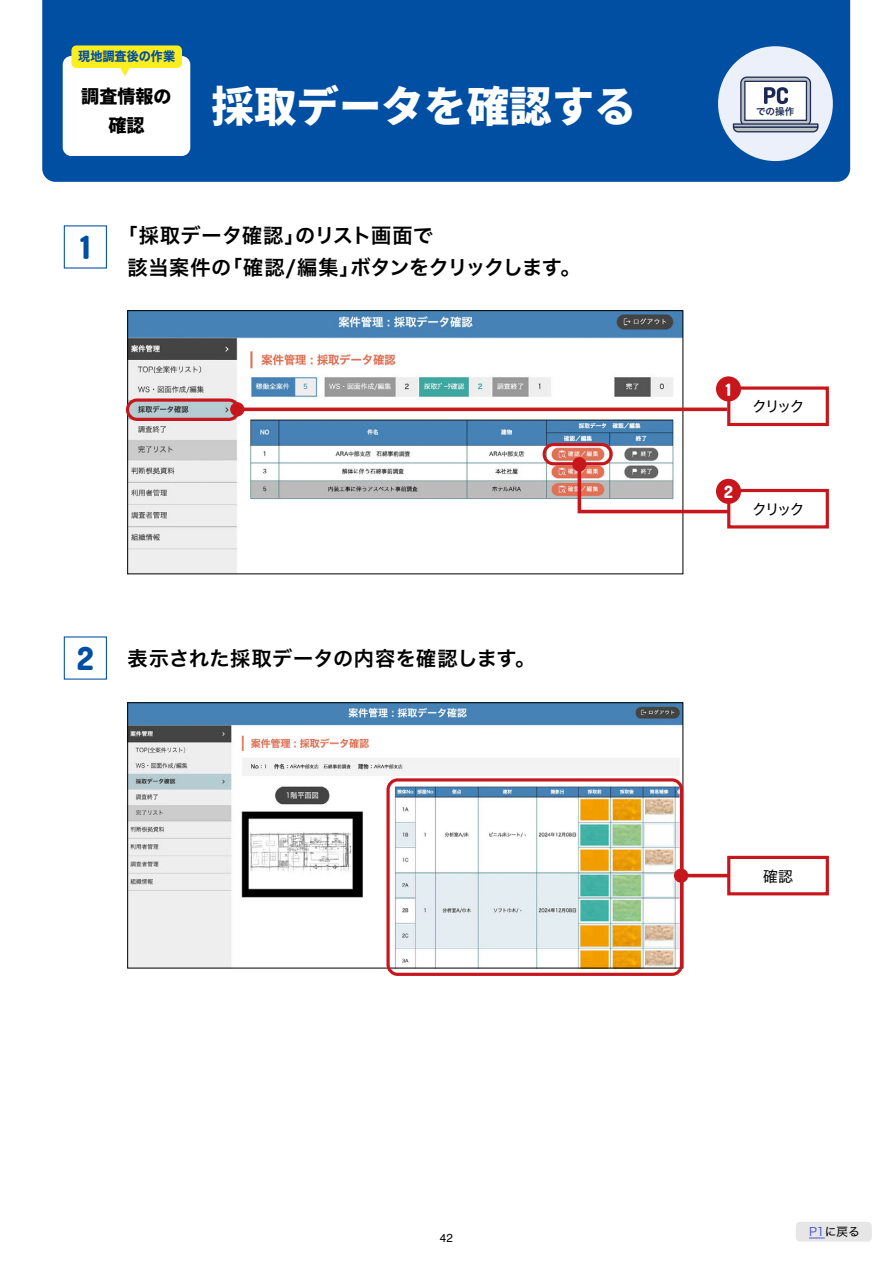
<style>
.page{position:relative;width:893px;height:1263px;background:#fff}
.page>*{position:absolute;margin:0;border:0;box-sizing:border-box;transform-origin:0 0}
.t1{font:900 42.45px "Noto Sans JP";color:#fff}
.t2{font:31.95px "Dosis";color:#004ea2}
.t3{font:20.25px "Hiragino Sans W6";letter-spacing:.01em;color:#000}
.t4{font:20.25px "Hiragino Sans W6";letter-spacing:-.05em;color:#000}
.t5{font:20.25px "Hiragino Sans W6";letter-spacing:.035em;color:#000}
.t6{font:20.25px "Hiragino Sans W6";letter-spacing:-.035em;color:#000}
.t7{font:900 18px "Noto Sans JP";color:#000}
.t8{font:16.95px "Dosis";color:#fff}
.t9{font:14.85px "Hiragino Sans W4";letter-spacing:-.16em;color:#000}
.t10{font:12.75px "Hiragino Sans W7";color:#004ea2;scale:.95 1}
.t11{font:11.7px "Hiragino Sans W4";color:#000}
.t12{font:11.7px "Helvetica";color:#000}
.t13{font:9.6px "Hiragino Sans W6";color:#1c2954}
.s1{color:#4f5cd6}
</style>
<div class="page">
<img style="left:129px;top:704px;width:552px;height:262px">
<img style="left:129px;top:312px;width:552px;height:260px">
<div style="left:127px;top:310px;width:556px;height:264px;border:1px solid #000"></div>
<div style="left:42px;top:0;width:808px;height:182px;background:#004fa3"></div>
<div style="left:718px;top:46px;width:115px;height:115px;background:#ebf0fa;border-radius:50%"></div>
<svg style="left:741px;top:77px;width:69px;height:49px"></svg>
<div style="left:740px;top:77px;width:71px;height:50px;border:1px solid #1c2954;border-radius:6px"></div>
<div style="left:744px;top:81px;width:63px;height:40px;background:#fff;border:1px solid #1c2954"></div>
<svg style="left:732px;top:126px;width:87px;height:7px"></svg>
<svg style="left:733px;top:123px;width:85px;height:5px"></svg>
<svg style="left:764px;top:87px;width:24px;height:17px"></svg>
<div style="left:63px;top:56px;width:127px;height:100px;background:#fff;border-radius:9px"></div>
<div style="left:796px;top:1222px;width:76px;height:19px;background:#e6e6e6;border-radius:4px"></div>
<svg style="left:809px;top:1238px;width:16px;height:1px"></svg>
<div style="left:727px;top:386px;width:102px;height:40px;border:3px solid #c8161d"></div>
<div style="left:727px;top:856px;width:102px;height:39px;border:3px solid #c8161d"></div>
<div style="left:126px;top:398px;width:114px;height:23px;border:3px solid #c8161d;border-radius:10px"></div>
<div style="left:716px;top:376px;width:25px;height:25px;background:#c8161d;border-radius:50%"></div>
<svg style="left:244px;top:407px;width:483px;height:4px;background:#cf353b"></svg>
<div style="left:230px;top:402px;width:14px;height:14px;background:#c8161d;border-radius:50%"></div>
<div style="left:64px;top:225px;width:43px;height:44px;border:1px solid #004ea2"></div>
<div style="left:64px;top:636px;width:43px;height:44px;border:1px solid #004ea2"></div>
<div style="left:543px;top:443px;width:70px;height:22px;border:3px solid #c8161d;border-radius:10px"></div>
<div style="left:386px;top:778px;width:297px;height:198px;border:3px solid #c8161d;border-radius:10px"></div>
<svg style="left:576px;top:461px;width:154px;height:54px"></svg>
<div style="left:572px;top:457px;width:14px;height:14px;background:#c8161d;border-radius:50%"></div>
<hr style="left:681px;top:874px;width:47px;height:3px;background:#c8161d">
<div style="left:674px;top:868px;width:14px;height:15px;background:#c8161d;border-radius:50%"></div>
<div style="left:727px;top:489px;width:102px;height:39px;border:3px solid #c8161d"></div>
<div style="left:716px;top:479px;width:25px;height:25px;background:#c8161d;border-radius:50%"></div>
<div style="left:71px;top:45px;width:111px;height:23px;background:#fbee1e;border-radius:5px"></div>
<svg style="left:120px;top:68px;width:10px;height:8px"></svg>
<p class="t10" style="left:78px;top:46px;width:104px">現地調査後の作業</p>
<p class="t7" style="left:81px;top:86px;width:92px">調査情報の</p>
<h1 class="t1" style="left:212px;top:83px;width:427px">採取データを確認する</h1>
<p class="t7" style="left:108px;top:115px;width:38px">確認</p>
<h2 class="t2" style="left:80px;top:226px;width:11px">1</h2>
<p class="t5" style="left:117px;top:217px;width:189px">「採取データ確認」</p>
<p class="t6" style="left:295px;top:217px;width:139px">のリスト画面で</p>
<p class="t4" style="left:350px;top:249px;width:232px">ボタンをクリックします。</p>
<p class="t3" style="left:222px;top:249px;width:139px">「確認/編集」</p>
<p class="t3" style="left:128px;top:249px;width:105px">該当案件の</p>
<h2 class="t2" style="left:77px;top:637px;width:18px">2</h2>
<p class="t3" style="left:128px;top:640px;width:409px">表示された採取データの内容を確認します。</p>
<p class="t13" style="left:756px;top:103px;width:40px">での操作</p>
<p class="t8" style="left:726px;top:378px;width:7px">1</p>
<p class="t9" style="left:752px;top:394px;width:54px">クリック</p>
<p class="t8" style="left:724px;top:480px;width:10px">2</p>
<p class="t9" style="left:752px;top:496px;width:54px">クリック</p>
<p class="t9" style="left:763px;top:863px;width:31px">確認</p>
<p class="t12" style="left:440px;top:1228px;width:15px">42</p>
<p class="t11" style="left:809px;top:1221px;width:52px"><span class="s1">P1</span>に戻る</p>
</div>
